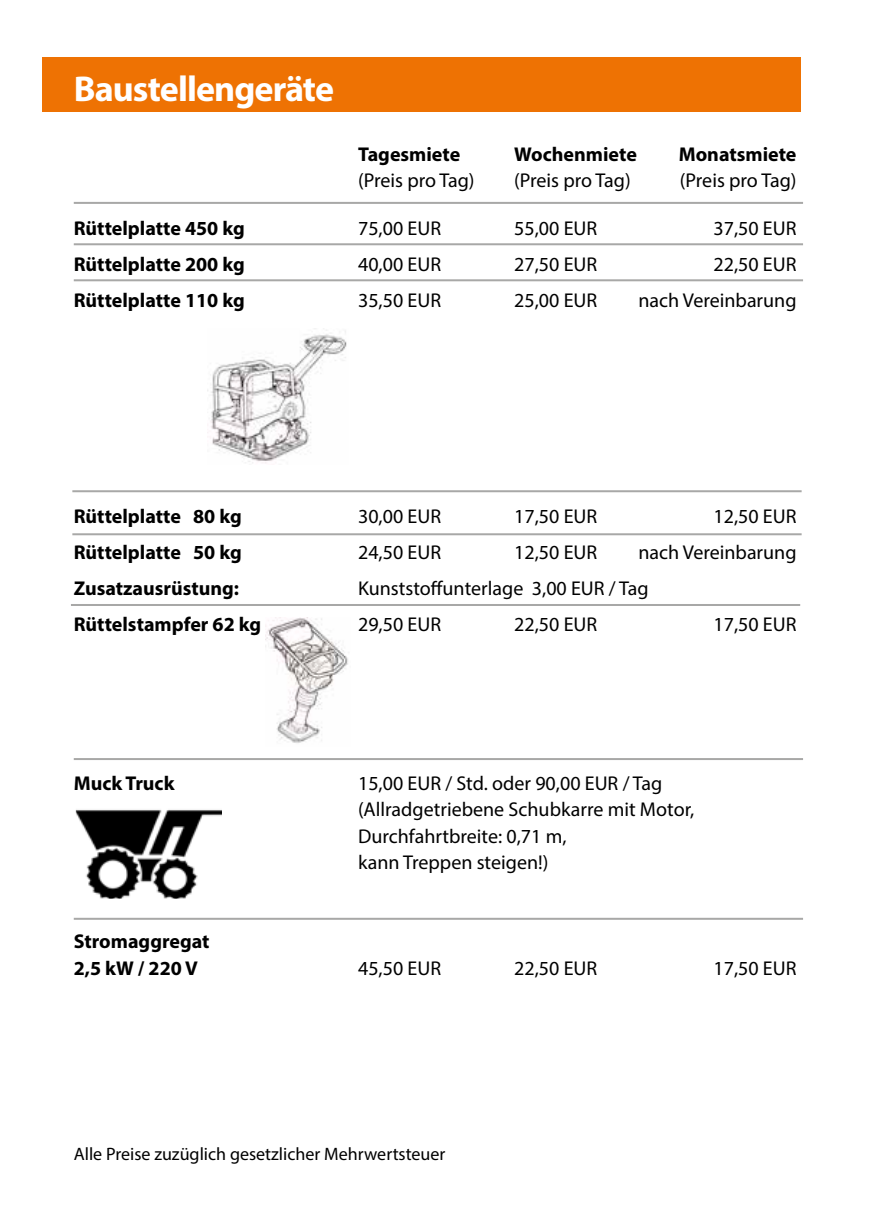
<style>
.page{position:relative;width:874px;height:1225px;background:#fff}
.page>*{position:absolute;margin:0;border:0;box-sizing:border-box;transform-origin:0 0}
.t1{font:700 36px "Myriad Pro";letter-spacing:-.025em;color:#fff}
.t2{font:20px/26.4px "Myriad Pro";color:#000}
.t3{font:700 20px/26.4px "Myriad Pro";color:#000}
.t4{font:18px "Myriad Pro";color:#000}
</style>
<div class="page">
<div style="left:43px;top:57px;width:757px;height:54px;background:#ee7203"></div>
<img style="left:207px;top:328px;width:140px;height:135px">
<hr style="left:74px;top:202px;width:728px;height:2px;background:#a8a8a7">
<hr style="left:72px;top:533px;width:729px;height:2px;background:#a8a8a7">
<hr style="left:74px;top:917px;width:728px;height:2px;background:#a8a8a7">
<img style="left:265px;top:618px;width:83px;height:125px">
<img style="left:77px;top:809px;width:144px;height:88px">
<hr style="left:74px;top:243px;width:728px;height:2px;background:#a8a8a7">
<hr style="left:74px;top:279px;width:728px;height:2px;background:#a8a8a7">
<hr style="left:72px;top:490px;width:729px;height:2px;background:#a8a8a7">
<hr style="left:71px;top:604px;width:728px;height:2px;background:#a8a8a7">
<hr style="left:74px;top:758px;width:728px;height:2px;background:#a8a8a7">
<h1 class="t1" style="left:74px;top:65px;width:262px">Baustellengeräte</h1>
<p class="t3" style="left:358px;top:140px;width:104px">Tagesmiete</p>
<p class="t3" style="left:514px;top:140px;width:124px">Wochenmiete</p>
<p class="t3" style="left:678px;top:140px;width:119px">Monatsmiete</p>
<p class="t2" style="left:358px;top:167px;width:118px">(Preis pro Tag)</p>
<p class="t2" style="left:514px;top:167px;width:118px">(Preis pro Tag)</p>
<p class="t2" style="left:679px;top:167px;width:118px">(Preis pro Tag)</p>
<p class="t3" style="left:74px;top:215px;width:172px">Rüttelplatte 450 kg</p>
<p class="t2" style="left:358px;top:215px;width:84px">75,00 EUR</p>
<p class="t2" style="left:514px;top:215px;width:84px">55,00 EUR</p>
<p class="t2" style="left:713px;top:215px;width:84px">37,50 EUR</p>
<p class="t3" style="left:74px;top:251px;width:172px">Rüttelplatte 200 kg</p>
<p class="t2" style="left:358px;top:251px;width:84px">40,00 EUR</p>
<p class="t2" style="left:514px;top:251px;width:84px">27,50 EUR</p>
<p class="t2" style="left:713px;top:251px;width:84px">22,50 EUR</p>
<p class="t3" style="left:74px;top:287px;width:172px">Rüttelplatte 110 kg</p>
<p class="t2" style="left:358px;top:287px;width:84px">35,50 EUR</p>
<p class="t2" style="left:514px;top:287px;width:84px">25,00 EUR</p>
<p class="t2" style="left:638px;top:287px;width:159px">nach Vereinbarung</p>
<p class="t3" style="left:74px;top:503px;width:169px">Rüttelplatte 80 kg</p>
<p class="t2" style="left:358px;top:503px;width:84px">30,00 EUR</p>
<p class="t2" style="left:514px;top:503px;width:84px">17,50 EUR</p>
<p class="t2" style="left:713px;top:503px;width:84px">12,50 EUR</p>
<p class="t3" style="left:74px;top:539px;width:169px">Rüttelplatte 50 kg</p>
<p class="t2" style="left:358px;top:539px;width:84px">24,50 EUR</p>
<p class="t2" style="left:514px;top:539px;width:84px">12,50 EUR</p>
<p class="t2" style="left:638px;top:539px;width:159px">nach Vereinbarung</p>
<p class="t3" style="left:74px;top:575px;width:167px">Zusatzausrüstung:</p>
<p class="t2" style="left:358px;top:575px;width:292px">Kunststoffunterlage 3,00 EUR / Tag</p>
<p class="t3" style="left:74px;top:611px;width:189px">Rüttelstampfer 62 kg</p>
<p class="t2" style="left:358px;top:611px;width:84px">29,50 EUR</p>
<p class="t2" style="left:514px;top:611px;width:84px">22,50 EUR</p>
<p class="t2" style="left:713px;top:611px;width:84px">17,50 EUR</p>
<p class="t3" style="left:74px;top:769px;width:102px">Muck Truck</p>
<p class="t2" style="left:358px;top:769px;width:337px">15,00 EUR / Std. oder 90,00 EUR / Tag (Allradgetriebene Schubkarre mit Motor,<br>Durchfahrtbreite: 0,71 m,<br>kann Treppen steigen!)</p>
<p class="t3" style="left:74px;top:927px;width:137px">Stromaggregat<br>2,5 kW / 220 V</p>
<p class="t2" style="left:358px;top:954px;width:84px">45,50 EUR</p>
<p class="t2" style="left:514px;top:954px;width:84px">22,50 EUR</p>
<p class="t2" style="left:713px;top:954px;width:84px">17,50 EUR</p>
<p class="t4" style="left:74px;top:1142px;width:373px">Alle Preise zuzüglich gesetzlicher Mehrwertsteuer</p>
</div>
